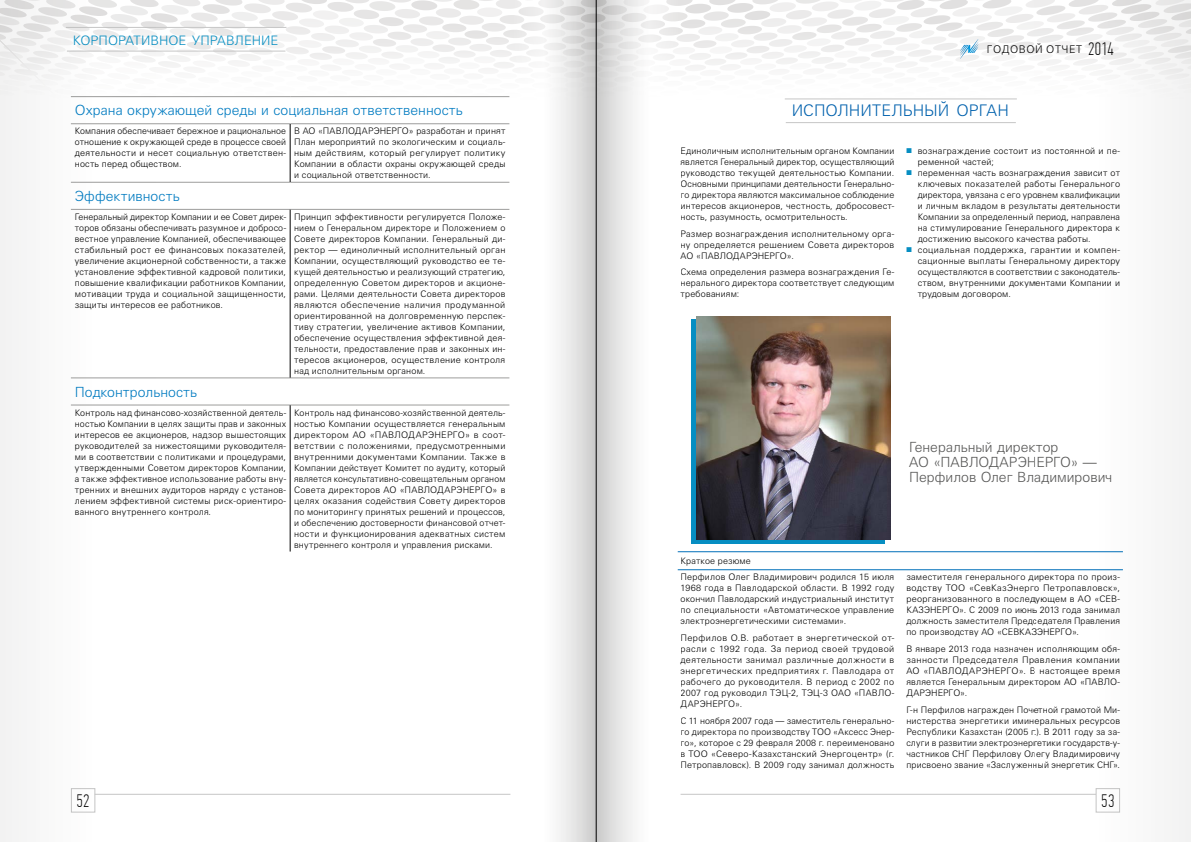
<style>
.page{position:relative;width:1191px;height:842px;background:#fff}
.page>*{position:absolute;margin:0;border:0;box-sizing:border-box;transform-origin:0 0}
.t1{font:100 18px "PF Din Text Comp Pro";color:#000}
.t2{font:300 16px "Univers LTCYR";color:#0061ad}
.t3{font:300 14px "Univers LTCYR";letter-spacing:.005em;color:#007bc1}
.t4{font:300 14px/15px "Univers LTCYR";color:#575756}
.t5{font:300 13px "Univers LTCYR";color:#068ec2}
.t6{font:300 10.6px "Univers LTCYR";letter-spacing:.05em;color:#000}
.t7{font:300 9px/11px "Univers LTCYR";letter-spacing:.02em;color:#000;text-align:justify}
.s1{font-family:"PF Din Text Comp Pro";font-weight:100;font-size:18px}
.s2{color:#068ec2}
</style>
<div class="page">
<hr style="left:680px;top:794px;width:416px;height:1px;background:#c6c6c6">
<hr style="left:95px;top:794px;width:415px;height:1px;background:#c6c6c6">
<svg style="left:960px;top:39px;width:18px;height:20px"></svg>
<div style="left:691px;top:320px;width:194px;height:224px;background:#068ec2"></div>
<hr style="left:71px;top:96px;width:219px;height:1px;background:#9d9d9c">
<hr style="left:290px;top:96px;width:219px;height:1px;background:#9d9d9c">
<hr style="left:71px;top:123px;width:219px;height:1px;background:#9d9d9c">
<hr style="left:290px;top:123px;width:219px;height:1px;background:#9d9d9c">
<hr style="left:71px;top:182px;width:219px;height:1px;background:#9d9d9c">
<hr style="left:290px;top:182px;width:219px;height:1px;background:#9d9d9c">
<hr style="left:71px;top:209px;width:219px;height:1px;background:#9d9d9c">
<hr style="left:290px;top:209px;width:219px;height:1px;background:#9d9d9c">
<hr style="left:71px;top:378px;width:219px;height:1px;background:#9d9d9c">
<hr style="left:290px;top:378px;width:219px;height:1px;background:#9d9d9c">
<hr style="left:71px;top:405px;width:219px;height:1px;background:#9d9d9c">
<hr style="left:290px;top:405px;width:219px;height:1px;background:#9d9d9c">
<hr style="left:290px;top:124px;width:1px;height:58px;background:#000">
<hr style="left:290px;top:210px;width:1px;height:168px;background:#000">
<hr style="left:290px;top:405px;width:1px;height:146px;background:#000">
<img style="left:696px;top:317px;width:194px;height:222px">
<hr style="left:66px;top:27px;width:220px;height:1px;background:#c6c6c6">
<hr style="left:67px;top:51px;width:218px;height:1px;background:#c6c6c6">
<hr style="left:784px;top:98px;width:233px;height:1px;background:#c6c6c6">
<hr style="left:785px;top:122px;width:231px;height:1px;background:#c6c6c6">
<hr style="left:677px;top:551px;width:446px;height:1px;background:#006fb9">
<hr style="left:677px;top:569px;width:446px;height:1px;background:#006fb9">
<div style="left:1034px;top:0;width:157px;height:842px;background:#fcfcfc"></div>
<div style="left:0;top:0;width:155px;height:842px;background:#fbfbfb"></div>
<div style="left:596px;top:0;width:84px;height:842px;background:linear-gradient(to right,#d6d6d6,#fff)"></div>
<div style="left:510px;top:0;width:85px;height:842px;background:linear-gradient(to right,#fff,#d8d8d8)"></div>
<hr style="left:596px;top:0;width:1px;height:842px;background:#000">
<h3 class="t5" style="left:73px;top:33px;width:207px">КОРПОРАТИВНОЕ УПРАВЛЕНИЕ</h3>
<h3 class="t3" style="left:75px;top:102px;width:389px">Охрана окружающей среды и социальная ответственность</h3>
<p class="t7" style="left:75px;top:126px;width:213px">Компания обеспечивает бережное и рациональное отношение к окружающей среде в процессе своей деятельности и несет социальную ответствен&shy;ность перед обществом.</p>
<p class="t7" style="left:294px;top:126px;width:213px">В АО «ПАВЛОДАРЭНЕРГО» разработан и принят План мероприятий по экологическим и социаль&shy;ным действиям, который регулирует политику Компании в области охраны окружающей среды и социальной ответственности.</p>
<h3 class="t3" style="left:75px;top:188px;width:106px">Эффективность</h3>
<p class="t7" style="left:75px;top:211px;width:213px">Генеральный директор Компании и ее Совет дирек&shy;торов обязаны обеспечивать разумное и добросо&shy;вестное управление Компанией, обеспечивающее стабильный рост ее финансовых показателей, увеличение акционерной собственности, а также установление эффективной кадровой политики, повышение квалификации работников Компании, мотивации труда и социальной защищенности, защиты интересов ее работников.</p>
<p class="t7" style="left:294px;top:211px;width:213px">Принцип эффективности регулируется Положе&shy;нием о Генеральном директоре и Положением о Совете директоров Компании. Генеральный ди&shy;ректор — единоличный исполнительный орган Компании, осуществляющий руководство ее те&shy;кущей деятельностью и реализующий стратегию, определенную Советом директоров и акционе&shy;рами. Целями деятельности Совета директоров являются обеспечение наличия продуманной ориентированной на долговременную перспек&shy;тиву стратегии, увеличение активов Компании, обеспечение осуществления эффективной дея&shy;тельности, предоставление прав и законных ин&shy;тересов акционеров, осуществление контроля над исполнительным органом.</p>
<h3 class="t3" style="left:75px;top:383px;width:124px">Подконтрольность</h3>
<p class="t7" style="left:75px;top:407px;width:213px">Контроль над финансово-хозяйственной деятель&shy;ностью Компании в целях защиты прав и законных интересов ее акционеров, надзор вышестоящих руководителей за нижестоящими руководителя&shy;ми в соответствии с политиками и процедурами, утвержденными Советом директоров Компании, а также эффективное использование работы вну&shy;тренних и внешних аудиторов наряду с установ&shy;лением эффективной системы риск-ориентиро&shy;ванного внутреннего контроля.</p>
<p class="t7" style="left:294px;top:407px;width:213px">Контроль над финансово-хозяйственной деятель&shy;ностью Компании осуществляется генеральным директором АО «ПАВЛОДАРЭНЕРГО» в соот&shy;ветствии с положениями, предусмотренными внутренними документами Компании. Также в Компании действует Комитет по аудиту, который является консультативно-совещательным органом Совета директоров АО «ПАВЛОДАРЭНЕРГО» в целях оказания содействия Совету директоров по мониторингу принятых решений и процессов, и обеспечению достоверности финансовой отчет&shy;ности и функционирования адекватных систем внутреннего контроля и управления рисками.</p>
<p class="t6" style="left:986px;top:43px;width:128px">ГОДОВОЙ ОТЧЕТ <span class="s1">2014</span></p>
<h2 class="t2" style="left:791px;top:102px;width:219px">ИСПОЛНИТЕЛЬНЫЙ ОРГАН</h2>
<p class="t7" style="left:680px;top:145px;width:215px">Единоличным исполнительным органом Компании является Генеральный директор, осуществляющий руководство текущей деятельностью Компании.<br>Основными принципами деятельности Генерально&shy;го директора являются максимальное соблюдение интересов акционеров, честность, добросовест&shy;ность, разумность, осмотрительность.</p>
<p class="t7" style="left:680px;top:228px;width:215px">Размер вознаграждения исполнительному орга&shy;ну определяется решением Совета директоров АО «ПАВЛОДАРЭНЕРГО».</p>
<p class="t7" style="left:680px;top:267px;width:215px">Схема определения размера вознаграждения Ге&shy;нерального директора соответствует следующим требованиям:</p>
<p class="t7" style="left:917px;top:145px;width:204px;text-indent:-11px"><span class="s2">■</span> вознаграждение состоит из постоянной и пе&shy;ременной частей;</p>
<p class="t7" style="left:917px;top:167px;width:204px;text-indent:-11px"><span class="s2">■</span> переменная часть вознаграждения зависит от ключевых показателей работы Генерального директора, увязана с его уровнем квалификации и личным вкладом в результаты деятельности Компании за определенный период, направлена на стимулирование Генерального директора к достижению высокого качества работы.</p>
<p class="t7" style="left:917px;top:244px;width:204px;text-indent:-11px"><span class="s2">■</span> социальная поддержка, гарантии и компен&shy;сационные выплаты Генеральному директору осуществляются в соответствии с законодатель&shy;ством, внутренними документами Компании и трудовым договором.</p>
<h3 class="t4" style="left:909px;top:439px;width:205px">Генеральный директор<br>АО «ПАВЛОДАРЭНЕРГО» —<br>Перфилов Олег Владимирович</h3>
<p class="t7" style="left:680px;top:552px;width:215px;line-height:16.7px">Краткое резюме<br>Перфилов Олег Владимирович родился 15 июля</p>
<p class="t7" style="left:680px;top:582px;width:215px">1968 года в Павлодарской области. В 1992 году окончил Павлодарский индустриальный институт по специальности «Автоматическое управление электроэнергетическими системами».</p>
<p class="t7" style="left:680px;top:632px;width:215px">Перфилов О.В. работает в энергетической от&shy;расли с 1992 года. За период своей трудовой деятельности занимал различные должности в энергетических предприятиях г. Павлодара от рабочего до руководителя. В период с 2002 по 2007 год руководил ТЭЦ-2, ТЭЦ-3 ОАО «ПАВЛО-ДАРЭНЕРГО».</p>
<p class="t7" style="left:680px;top:715px;width:215px">С 11 ноября 2007 года — заместитель генерально&shy;го директора по производству ТОО «Аксесс Энер&shy;го», которое с 29 февраля 2008 г. переименовано в ТОО «Северо-Казахстанский Энергоцентр» (г.<br>Петропавловск). В 2009 году занимал должность</p>
<p class="t7" style="left:906px;top:571px;width:215px">заместителя генерального директора по произ&shy;водству ТОО «СевКазЭнерго Петропавловск», реорганизованного в последующем в АО «СЕВ-КАЗЭНЕРГО». С 2009 по июнь 2013 года занимал должность заместителя Председателя Правления по производству АО «СЕВКАЗЭНЕРГО».</p>
<p class="t7" style="left:906px;top:643px;width:215px">В январе 2013 года назначен исполняющим обя&shy;занности Председателя Правления компании АО «ПАВЛОДАРЭНЕРГО». В настоящее время является Генеральным директором АО «ПАВЛО-ДАРЭНЕРГО».</p>
<p class="t7" style="left:906px;top:704px;width:215px">Г-н Перфилов награжден Почетной грамотой Ми&shy;нистерства энергетики иминеральных ресурсов Республики Казахстан (2005 г.). В 2011 году за за&shy;слуги в развитии электроэнергетики государств-у&shy;частников СНГ Перфилову Олегу Владимировичу присвоено звание «Заслуженный энергетик СНГ».</p>
<h1 class="t1" style="left:77px;top:790px;width:14px">52</h1>
<h1 class="t1" style="left:1101px;top:790px;width:15px">53</h1>
</div>
